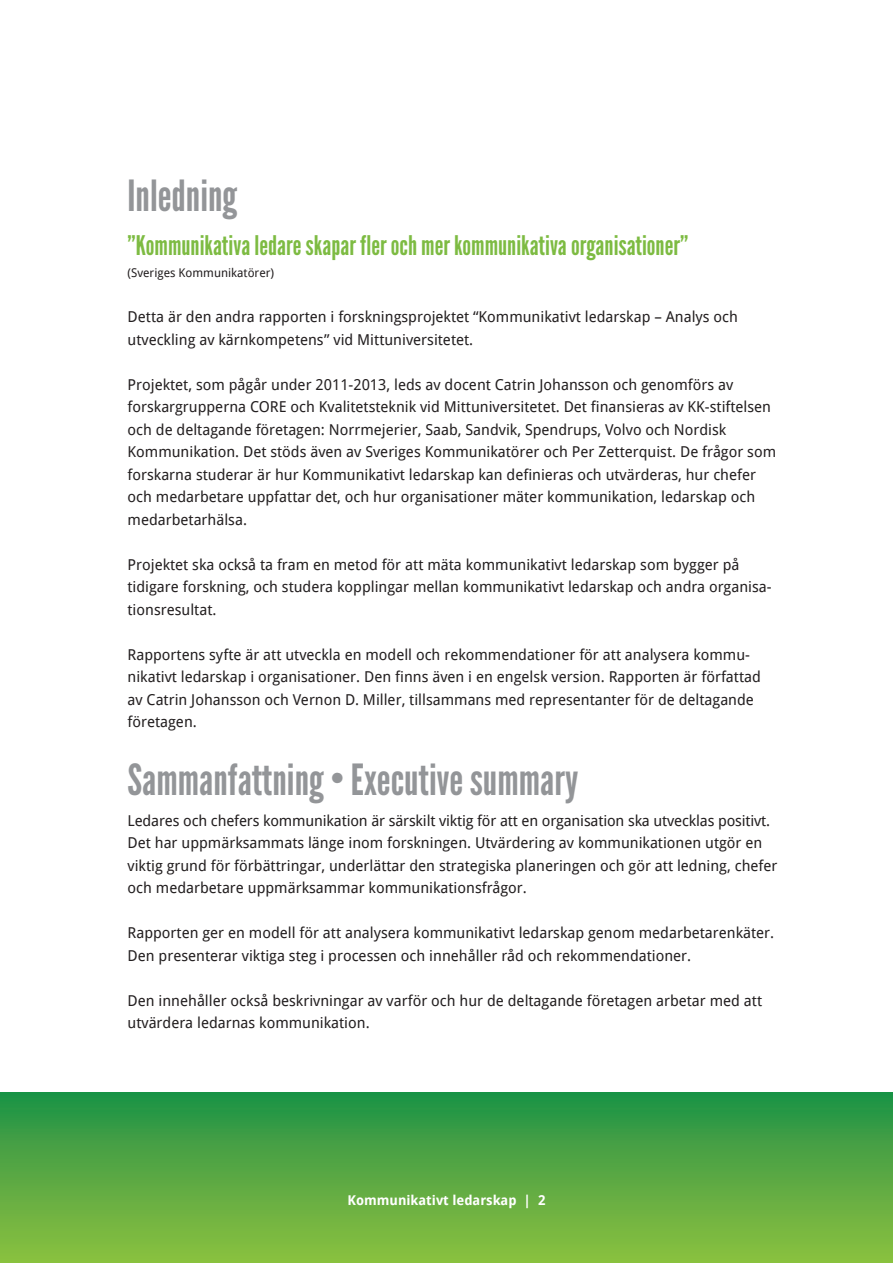
<style>
.page{position:relative;width:893px;height:1263px;background:#fff}
.page>*{position:absolute;margin:0;border:0;box-sizing:border-box;transform-origin:0 0}
.t1{font:42.9px "League Gothic";color:#939598}
.t2{font:27px "League Gothic";color:#7dbb42}
.t3{font:15px/22.5px "Droid Sans";color:#231f20}
.t4{font:700 13.5px "Droid Sans";color:#fff}
.t5{font:12px "Droid Sans";color:#231f20}
</style>
<div class="page">
<div style="left:0;top:1093px;width:893px;height:170px;background:linear-gradient(to bottom,#209246,#8fc040)"></div>
<h1 class="t1" style="left:128px;top:171px;width:111px">Inledning</h1>
<h2 class="t2" style="left:128px;top:230px;width:562px">”Kommunikativa ledare skapar fler och mer kommunikativa organisationer”</h2>
<p class="t5" style="left:128px;top:266px;width:148px">(Sveriges Kommunikatörer)</p>
<p class="t3" style="left:128px;top:306px;width:612px">Detta är den andra rapporten i forskningsprojektet “Kommunikativt ledarskap – Analys och utveckling av kärnkompetens” vid Mittuniversitetet.</p>
<p class="t3" style="left:128px;top:373px;width:650px">Projektet, som pågår under 2011-2013, leds av docent Catrin Johansson och genomförs av forskargrupperna CORE och Kvalitetsteknik vid Mittuniversitetet. Det finansieras av KK-stiftelsen och de deltagande företagen: Norrmejerier, Saab, Sandvik, Spendrups, Volvo och Nordisk Kommunikation. Det stöds även av Sveriges Kommunikatörer och Per Zetterquist. De frågor som forskarna studerar är hur Kommunikativt ledarskap kan definieras och utvärderas, hur chefer och medarbetare uppfattar det, och hur organisationer mäter kommunikation, ledarskap och medarbetarhälsa.</p>
<p class="t3" style="left:128px;top:553px;width:646px">Projektet ska också ta fram en metod för att mäta kommunikativt ledarskap som bygger på tidigare forskning, och studera kopplingar mellan kommunikativt ledarskap och andra organisa&shy;tionsresultat.</p>
<p class="t3" style="left:128px;top:643px;width:635px">Rapportens syfte är att utveckla en modell och rekommendationer för att analysera kommu&shy;nikativt ledarskap i organisationer. Den finns även i en engelsk version. Rapporten är författad av Catrin Johansson och Vernon D. Miller, tillsammans med representanter för de deltagande företagen.</p>
<h1 class="t1" style="left:128px;top:755px;width:452px">Sammanfattning • Executive summary</h1>
<p class="t3" style="left:128px;top:809px;width:651px">Ledares och chefers kommunikation är särskilt viktig för att en organisation ska utvecklas positivt.<br>Det har uppmärksammats länge inom forskningen. Utvärdering av kommunikationen utgör en viktig grund för förbättringar, underlättar den strategiska planeringen och gör att ledning, chefer och medarbetare uppmärksammar kommunikationsfrågor.</p>
<p class="t3" style="left:128px;top:922px;width:648px">Rapporten ger en modell för att analysera kommunikativt ledarskap genom medarbetarenkäter.<br>Den presenterar viktiga steg i processen och innehåller råd och rekommendationer.</p>
<p class="t3" style="left:128px;top:989px;width:636px">Den innehåller också beskrivningar av varför och hur de deltagande företagen arbetar med att utvärdera ledarnas kommunikation.</p>
<p class="t4" style="left:347px;top:1193px;width:200px">Kommunikativt ledarskap | 2</p>
</div>
